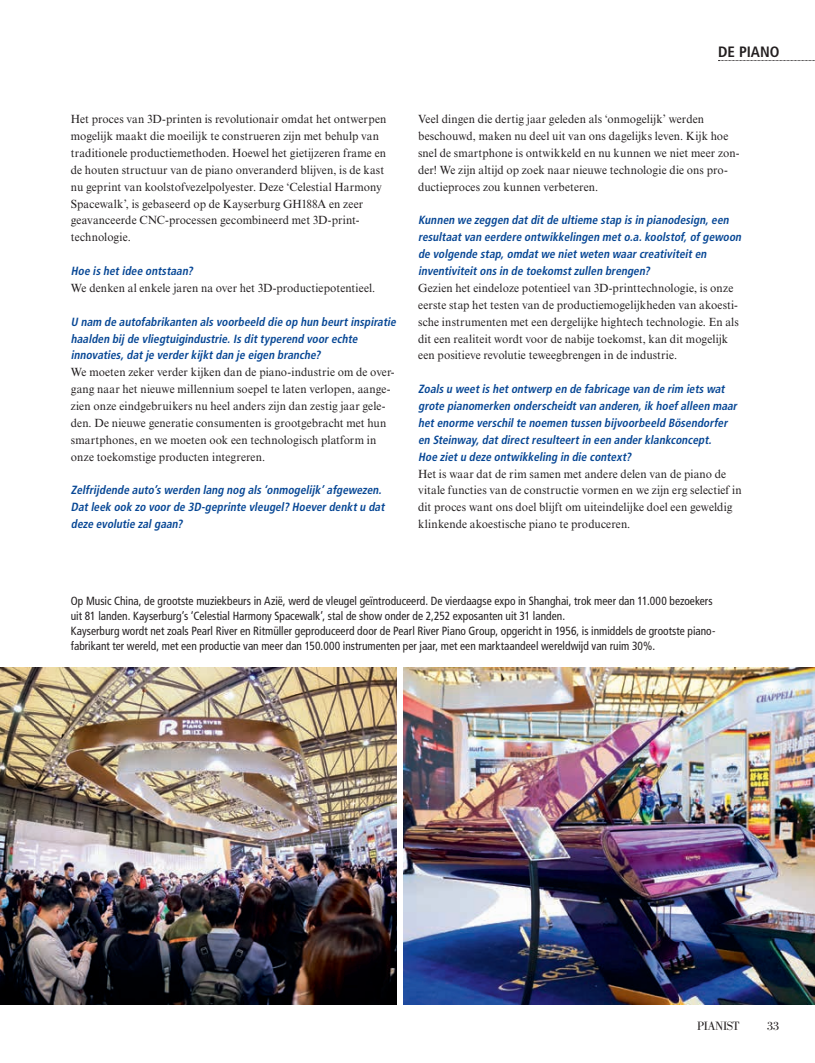
<style>
.page{position:relative;width:815px;height:1063px;background:#fff}
.page>*{position:absolute;margin:0;border:0;box-sizing:border-box;transform-origin:0 0}
.t1{font:700 condensed 15px "Frutiger LT Std";color:#231f20}
.t2{font:12.5px "Bodoni Std";letter-spacing:-.04em;color:#231f20}
.t3{font:11.88px/16.9px "Times New Roman MT Std";letter-spacing:.01em;color:#231f20;scale:.96 1}
.t4{font:italic 700 condensed 11.88px/16.9px "Frutiger LT Std";letter-spacing:.005em;color:#074795;scale:.96 1}
.t5{font:condensed 11.88px/15px "Frutiger LT Std";color:#231f20;scale:.96 1}
</style>
<div class="page">
<svg style="left:718px;top:60px;width:97px;height:1px"></svg>
<img style="left:0;top:668px;width:397px;height:336px">
<img style="left:404px;top:668px;width:411px;height:336px">
<p class="t1" style="left:718px;top:43px;width:63px">DE PIANO</p>
<p class="t3" style="left:71px;top:111px;width:330px">Het proces van 3D-printen is revolutionair omdat het ontwerpen mogelijk maakt die moeilijk te construeren zijn met behulp van traditionele productiemethoden. Hoewel het gietijzeren frame en de houten structuur van de piano onveranderd blijven, is de kast nu geprint van koolstofvezelpolyester. Deze ‘Celestial Harmony Spacewalk’, is gebaseerd op de Kayserburg GH188A en zeer geavanceerde CNC-processen gecombineerd met 3D-print&shy;technologie.</p>
<p class="t4" style="left:71px;top:263px;width:131px">Hoe ishetidee ontstaan?</p>
<p class="t3" style="left:71px;top:279px;width:319px">We denken al enkele jaren na over het 3D-productiepotentieel.</p>
<p class="t4" style="left:71px;top:313px;width:342px">U nam de autofabrikanten alsvoorbeeld die op hun beurtinspiratie haalden bij de vliegtuigindustrie.Isdittyperend voorechte innovaties,datje verderkijktdan je eigen branche?</p>
<p class="t3" style="left:71px;top:364px;width:339px">We moeten zeker verder kijken dan de piano-industrie om de over&shy;gang naar het nieuwe millennium soepel te laten verlopen, aange&shy;zien onze eindgebruikers nu heel anders zijn dan zestig jaar gele&shy;den. De nieuwe generatie consumenten is grootgebracht met hun smartphones, en we moeten ook een technologisch platform in onze toekomstige producten integreren.</p>
<p class="t4" style="left:71px;top:482px;width:331px">Zelfrijdende auto’swerden lang nog als‘onmogelijk’afgewezen.<br>Datleek ook zo voorde 3D-geprinte vleugel? Hoeverdenktu dat deze evolutie zalgaan?</p>
<p class="t3" style="left:418px;top:111px;width:336px">Veel dingen die dertig jaar geleden als ‘onmogelijk’ werden beschouwd, maken nu deel uit van ons dagelijks leven. Kijk hoe snel de smartphone is ontwikkeld en nu kunnen we niet meer zon&shy;der! We zijn altijd op zoek naar nieuwe technologie die ons pro&shy;ductieproces zou kunnen verbeteren.</p>
<p class="t4" style="left:418px;top:212px;width:341px">Kunnen we zeggen datditde ultieme stap isin pianodesign,een resultaatvan eerdere ontwikkelingen meto.a.koolstof,ofgewoon de volgende stap,omdatwe nietweten waarcreativiteiten inventiviteitonsin de toekomstzullen brengen?</p>
<p class="t3" style="left:418px;top:279px;width:336px">Gezien het eindeloze potentieel van 3D-printtechnologie, is onze eerste stap het testen van de productiemogelijkheden van akoesti&shy;sche instrumenten met een dergelijke hightech technologie. En als dit een realiteit wordt voor de nabije toekomst, kan dit mogelijk een positieve revolutie teweegbrengen in de industrie.</p>
<p class="t4" style="left:418px;top:381px;width:336px">Zoalsu weetishetontwerp en de fabricage van de rim ietswat grote pianomerken onderscheidtvan anderen,ik hoefalleen maar hetenorme verschilte noemen tussen bijvoorbeeld Bösendorfer en Steinway,datdirectresulteertin een anderklankconcept.<br>Hoe zietu deze ontwikkeling in die context?</p>
<p class="t3" style="left:418px;top:465px;width:339px">Het is waar dat de rim samen met andere delen van de piano de vitale functies van de constructie vormen en we zijn erg selectief in dit proces want ons doel blijft om uiteindelijke doel een geweldig klinkende akoestische piano te produceren.</p>
<p class="t5" style="left:71px;top:593px;width:673px">Op Music China, de grootste muziekbeurs in Azië, werd de vleugel geïntroduceerd. De vierdaagse expo in Shanghai, trok meer dan 11.000 bezoekers uit 81 landen. Kayserburg’s ‘Celestial Harmony Spacewalk’, stal de show onder de 2,252 exposanten uit 31 landen.<br>Kayserburg wordt net zoals Pearl River en Ritmüller geproduceerd door de Pearl River Piano Group, opgericht in 1956, is inmiddels de grootste piano&shy;fabrikant ter wereld, met een productie van meer dan 150.000 instrumenten per jaar, met een marktaandeel wereldwijd van ruim 30%.</p>
<p class="t2" style="left:697px;top:1019px;width:44px">PIANIST</p>
<p class="t2" style="left:767px;top:1019px;width:14px">33</p>
</div>
